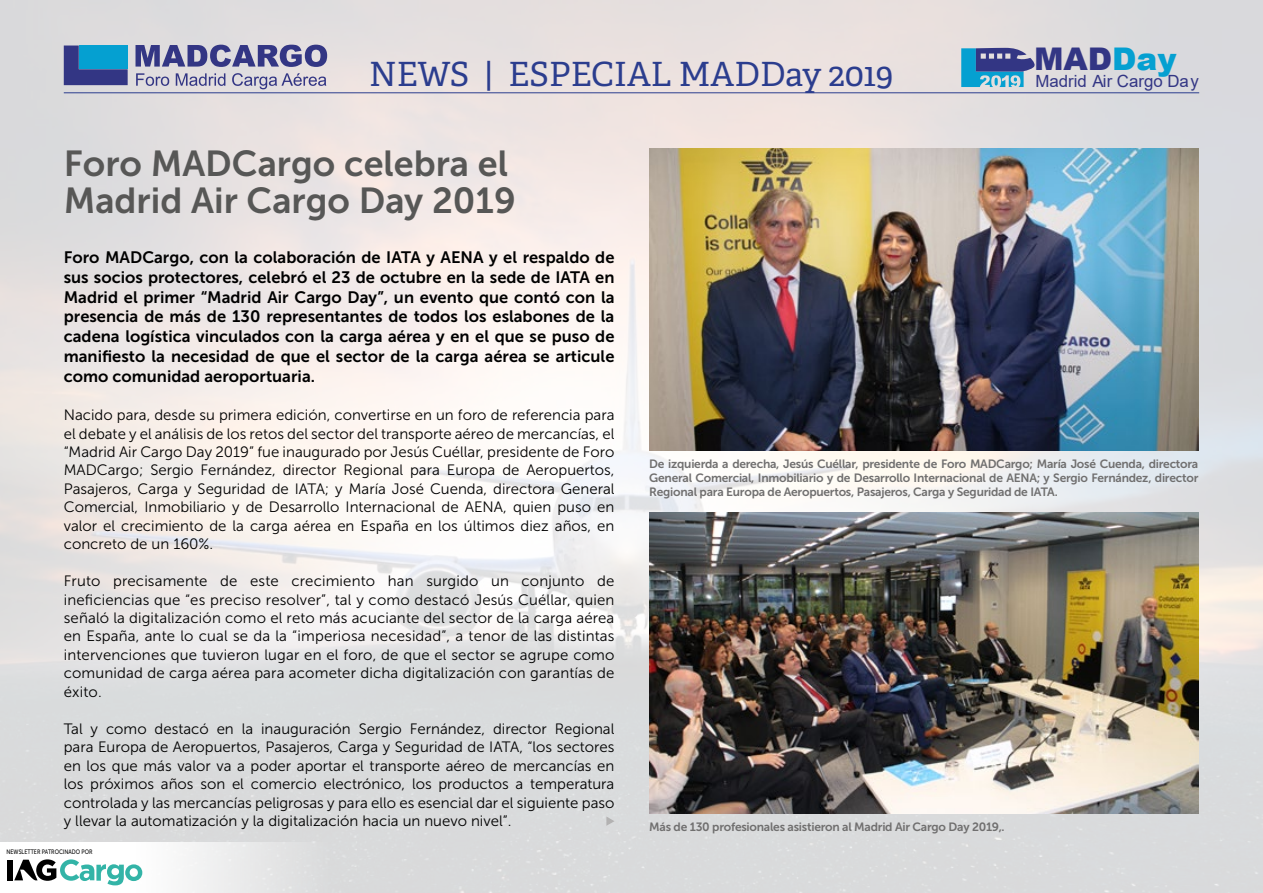
<style>
.page{position:relative;width:1263px;height:893px;background:#fff}
.page>*{position:absolute;margin:0;border:0;box-sizing:border-box;transform-origin:0 0}
.t1{font:36px/37.5px "Museo Sans 700";color:#575756}
.t2{font:33.3px "Adelle PE";color:#2b3d8e}
.t3{font:900 31.2px "Arial";color:#333684}
.t4{font:16.8px "Arial";color:#333684}
.t5{font:16.5px/19.8px "Museo Sans 700";color:#000;text-align:justify}
.t6{font:15px/18.5px "Museo Sans 300";color:#000;text-align:justify}
.t7{font:12px/14.4px "Museo Sans 700";letter-spacing:-.02em;color:#706f6f;text-align:justify}
.t8{font:6.45px "Museo Sans 500";color:#000;scale:.83 1}
.s1{color:#05a0d1}
</style>
<div class="page">
<img style="left:0;top:0;width:1263px;height:893px">
<hr style="left:64px;top:92px;width:1135px;height:1px;background:#2b3d8e">
<svg style="left:961px;top:48px;width:75px;height:39px;background:#548ab8"></svg>
<div style="left:0;top:842px;width:588px;height:51px;background:linear-gradient(to right,#fff,#cfd0d1)"></div>
<div style="left:7px;top:860px;width:6px;height:20px;background:#000"></div>
<svg style="left:14px;top:859px;width:128px;height:26px"></svg>
<svg style="left:136px;top:45px;width:191px;height:22px;background:#7879a8"></svg>
<svg style="left:136px;top:73px;width:33px;height:13px"></svg>
<svg style="left:176px;top:73px;width:49px;height:13px"></svg>
<svg style="left:232px;top:73px;width:94px;height:16px;background:#b8b5c8"></svg>
<svg style="left:64px;top:46px;width:64px;height:39px;background:#1f67a7"></svg>
<img style="left:649px;top:149px;width:549px;height:301px">
<img style="left:649px;top:512px;width:549px;height:302px">
<svg style="left:606px;top:816px;width:8px;height:10px"></svg>
<h2 class="t2" style="left:369px;top:50px;width:526px">NEWS | ESPECIAL MADDay 2019</h2>
<h3 class="t3" style="left:1034px;top:37px;width:144px">MAD<span class="s1">Day</span></h3>
<p class="t4" style="left:1035px;top:70px;width:165px">Madrid Air Cargo Day</p>
<h1 class="t1" style="left:64px;top:145px;width:453px">Foro MADCargo celebra el<br>Madrid Air Cargo Day 2019</h1>
<p class="t5" style="left:64px;top:247px;width:552px">Foro MADCargo, con la colaboración de IATA y AENA y el respaldo de sus socios protectores, celebró el 23 de octubre en la sede de IATA en Madrid el primer “Madrid Air Cargo Day”, un evento que contó con la presencia de más de 130 representantes de todos los eslabones de la cadena logística vinculados con la carga aérea y en el que se puso de manifiesto la necesidad de que el sector de la carga aérea se articule como comunidad aeroportuaria.</p>
<p class="t6" style="left:64px;top:406px;width:552px">Nacido para, desde su primera edición, convertirse en un foro de referencia para el debate y el análisis de los retos del sector del transporte aéreo de mercancías, el “Madrid Air Cargo Day 2019” fue inaugurado por Jesús Cuéllar, presidente de Foro MADCargo; Sergio Fernández, director Regional para Europa de Aeropuertos, Pasajeros, Carga y Seguridad de IATA; y María José Cuenda, directora General Comercial, Inmobiliario y de Desarrollo Internacional de AENA, quien puso en valor el crecimiento de la carga aérea en España en los últimos diez años, en concreto de un 160%.</p>
<p class="t6" style="left:64px;top:572px;width:552px">Fruto precisamente de este crecimiento han surgido un conjunto de ineficiencias que “es preciso resolver”, tal y como destacó Jesús Cuéllar, quien señaló la digitalización como el reto más acuciante del sector de la carga aérea en España, ante lo cual se da la “imperiosa necesidad”, a tenor de las distintas intervenciones que tuvieron lugar en el foro, de que el sector se agrupe como comunidad de carga aérea para acometer dicha digitalización con garantías de éxito.</p>
<p class="t6" style="left:64px;top:719px;width:552px">Tal y como destacó en la inauguración Sergio Fernández, director Regional para Europa de Aeropuertos, Pasajeros, Carga y Seguridad de IATA, “los sectores en los que más valor va a poder aportar el transporte aéreo de mercancías en los próximos años son el comercio electrónico, los productos a temperatura controlada y las mercancías peligrosas y para ello es esencial dar el siguiente paso y llevar la automatización y la digitalización hacia un nuevo nivel”.</p>
<p class="t8" style="left:7px;top:848px;width:105px">NEWSLETTER PATROCINADO POR</p>
<p class="t7" style="left:649px;top:456px;width:551px">De izquierda a derecha, Jesús Cuéllar, presidente de Foro MADCargo; María José Cuenda, directora General Comercial, Inmobiliario y de Desarrollo Internacional de AENA; y Sergio Fernández, director Regional para Europa de Aeropuertos, Pasajeros, Carga y Seguridad de IATA.</p>
<p class="t7" style="left:649px;top:820px;width:357px">Más de 130 profesionales asistieron al Madrid Air Cargo Day 2019,.</p>
</div>
